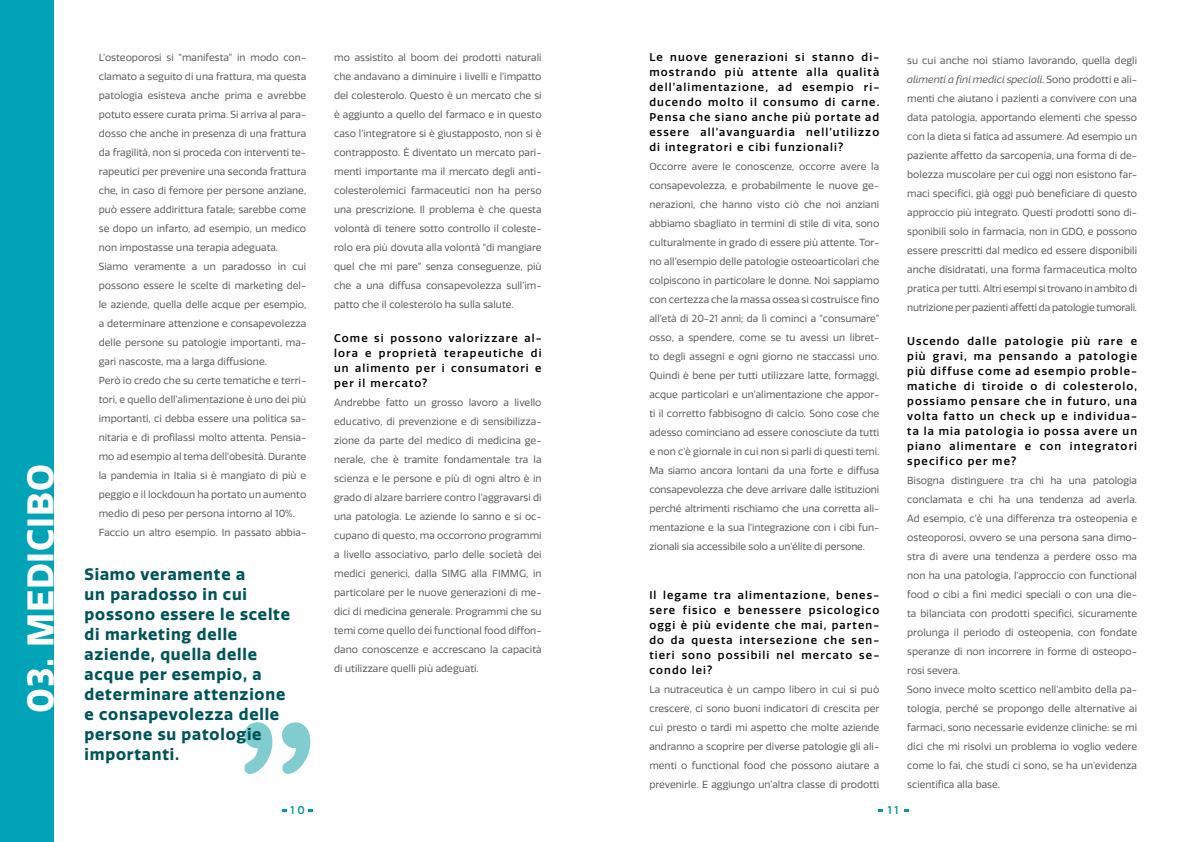
<style>
.page{position:relative;width:1191px;height:842px;background:#fff}
.page>*{position:absolute;margin:0;border:0;box-sizing:border-box;transform-origin:0 0}
.t1{font:700 36px "Quatro";letter-spacing:.025em;color:#fff}
.t2{font:700 16px/20px "Quatro";letter-spacing:.05em;color:#005457}
.t3{font:500 11px/15px "Quatro";letter-spacing:.1em;color:#000;text-align:justify}
.t4{font:500 11px "Quatro";color:#009a9f}
.t5{font:10px/19px "Quatro";color:#58585a;text-align:justify}
.s1{font-style:italic}
</style>
<div class="page">
<div style="left:0;top:0;width:54px;height:842px;background:#00a4b6"></div>
<svg style="left:244px;top:722px;width:66px;height:52px"></svg>
<h1 class="t1" style="left:19px;top:713px;width:250px;rotate:-90deg">03. MEDICIBO</h1>
<p class="t5" style="left:99px;top:48px;width:209px;text-align:left">L’osteoporosi si “manifesta” in modo con&shy;clamato a seguito di una frattura, ma questa patologia esisteva anche prima e avrebbe potuto essere curata prima. Si arriva al para&shy;dosso che anche in presenza di una frattura da fragilità, non si proceda con interventi te&shy;rapeutici per prevenire una seconda frattura che, in caso di femore per persone anziane, può essere addirittura fatale; sarebbe come se dopo un infarto, ad esempio, un medico non impostasse una terapia adeguata.<br>Siamo veramente a un paradosso in cui possono essere le scelte di marketing del&shy;le aziende, quella delle acque per esempio, a determinare attenzione e consapevolezza delle persone su patologie importanti, ma&shy;gari nascoste, ma a larga diffusione.<br>Però io credo che su certe tematiche e terri&shy;tori, e quello dell’alimentazione è uno dei più importanti, ci debba essere una politica sa&shy;nitaria e di profilassi molto attenta. Pensia&shy;mo ad esempio al tema dell’obesità. Durante la pandemia in Italia si è mangiato di più e peggio e il lockdown ha portato un aumento medio di peso per persona intorno al 10%.<br>Faccio un altro esempio. In passato abbia-</p>
<h2 class="t2" style="left:85px;top:565px;width:207px">Siamo veramente a<br>un paradosso in cui possono essere le scelte di marketing delle aziende, quella delle acque per esempio, a determinare attenzione e consapevolezza delle persone su patologie importanti.</h2>
<p class="t5" style="left:334px;top:48px;width:209px">mo assistito al boom dei prodotti naturali che andavano a diminuire i livelli e l’impatto del colesterolo. Questo è un mercato che si è aggiunto a quello del farmaco e in questo caso l’integratore si è giustapposto, non si è contrapposto. È diventato un mercato pari&shy;menti importante ma il mercato degli anti&shy;colesterolemici farmaceutici non ha perso una prescrizione. Il problema è che questa volontà di tenere sotto controllo il coleste&shy;rolo era più dovuta alla volontà “di mangiare quel che mi pare” senza conseguenze, più che a una diffusa consapevolezza sull’im&shy;patto che il colesterolo ha sulla salute.</p>
<p class="t3" style="left:334px;top:331px;width:209px">Come si possono valorizzare al&shy;lora e proprietà terapeutiche di un alimento per i consumatori e per il mercato?</p>
<p class="t5" style="left:334px;top:393px;width:209px">Andrebbe fatto un grosso lavoro a livello educativo, di prevenzione e di sensibilizza&shy;zione da parte del medico di medicina ge&shy;nerale, che è tramite fondamentale tra la scienza e le persone e più di ogni altro è in grado di alzare barriere contro l’aggravarsi di una patologia. Le aziende lo sanno e si oc&shy;cupano di questo, ma occorrono programmi a livello associativo, parlo delle società dei medici generici, dalla SIMG alla FIMMG, in particolare per le nuove generazioni di me&shy;dici di medicina generale. Programmi che su temi come quello dei functional food diffon&shy;dano conoscenze e accrescano la capacità di utilizzare quelli più adeguati.</p>
<p class="t3" style="left:649px;top:50px;width:231px">Le nuove generazioni si stanno di&shy;mostrando più attente alla qualità dell’alimentazione, ad esempio ri&shy;ducendo molto il consumo di carne.<br>Pensa che siano anche più portate ad essere all’avanguardia nell’utilizzo di integratori e cibi funzionali?</p>
<p class="t5" style="left:649px;top:157px;width:231px">Occorre avere le conoscenze, occorre avere la consapevolezza, e probabilmente le nuove ge&shy;nerazioni, che hanno visto ciò che noi anziani abbiamo sbagliato in termini di stile di vita, sono culturalmente in grado di essere più attente. Tor&shy;no all’esempio delle patologie osteoarticolari che colpiscono in particolare le donne. Noi sappiamo con certezza che la massa ossea si costruisce fino all’età di 20-21 anni; da lì cominci a “consumare” osso, a spendere, come se tu avessi un libret&shy;to degli assegni e ogni giorno ne staccassi uno.<br>Quindi è bene per tutti utilizzare latte, formaggi, acque particolari e un’alimentazione che appor&shy;ti il corretto fabbisogno di calcio. Sono cose che adesso cominciano ad essere conosciute da tutti e non c’è giornale in cui non si parli di questi temi.<br>Ma siamo ancora lontani da una forte e diffusa consapevolezza che deve arrivare dalle istituzioni perché altrimenti rischiamo che una corretta ali&shy;mentazione e la sua l’integrazione con i cibi fun&shy;zionali sia accessibile solo a un’élite di persone.</p>
<p class="t3" style="left:649px;top:588px;width:231px">Il legame tra alimentazione, benes&shy;sere fisico e benessere psicologico oggi è più evidente che mai, parten&shy;do da questa intersezione che sen&shy;tieri sono possibili nel mercato se&shy;condo lei?</p>
<p class="t5" style="left:649px;top:680px;width:232px">La nutraceutica è un campo libero in cui si può crescere, ci sono buoni indicatori di crescita per cui presto o tardi mi aspetto che molte aziende andranno a scoprire per diverse patologie gli ali&shy;menti o functional food che possono aiutare a prevenirle. E aggiungo un’altra classe di prodotti</p>
<p class="t4" style="left:291px;top:804px;width:16px">10</p>
<p class="t4" style="left:888px;top:804px;width:12px">11</p>
<p class="t5" style="left:907px;top:51px;width:231px">su cui anche noi stiamo lavorando, quella degli <span class="s1">alimenti a fini medici speciali</span>. Sono prodotti e ali&shy;menti che aiutano i pazienti a convivere con una data patologia, apportando elementi che spesso con la dieta si fatica ad assumere. Ad esempio un paziente affetto da sarcopenia, una forma di de&shy;bolezza muscolare per cui oggi non esistono far&shy;maci specifici, già oggi può beneficiare di questo approccio più integrato. Questi prodotti sono di&shy;sponibili solo in farmacia, non in GDO, e possono essere prescritti dal medico ed essere disponibili anche disidratati, una forma farmaceutica molto pratica per tutti. Altri esempi si trovano in ambito di nutrizione per pazienti affetti da patologie tumorali.</p>
<p class="t3" style="left:907px;top:334px;width:231px">Uscendo dalle patologie più rare e più gravi, ma pensando a patologie più diffuse come ad esempio proble&shy;matiche di tiroide o di colesterolo, possiamo pensare che in futuro, una volta fatto un check up e individua&shy;ta la mia patologia io possa avere un piano alimentare e con integratori specifico per me?</p>
<p class="t5" style="left:907px;top:471px;width:231px;text-align:left">Bisogna distinguere tra chi ha una patologia conclamata e chi ha una tendenza ad averla.<br>Ad esempio, c’è una differenza tra osteopenia e osteoporosi, ovvero se una persona sana dimo&shy;stra di avere una tendenza a perdere osso ma non ha una patologia, l’approccio con functional food o cibi a fini medici speciali o con una die&shy;ta bilanciata con prodotti specifici, sicuramente prolunga il periodo di osteopenia, con fondate speranze di non incorrere in forme di osteopo&shy;rosi severa.<br>Sono invece molto scettico nell’ambito della pa&shy;tologia, perché se propongo delle alternative ai farmaci, sono necessarie evidenze cliniche: se mi dici che mi risolvi un problema io voglio vedere come lo fai, che studi ci sono, se ha un’evidenza scientifica alla base.</p>
</div>
